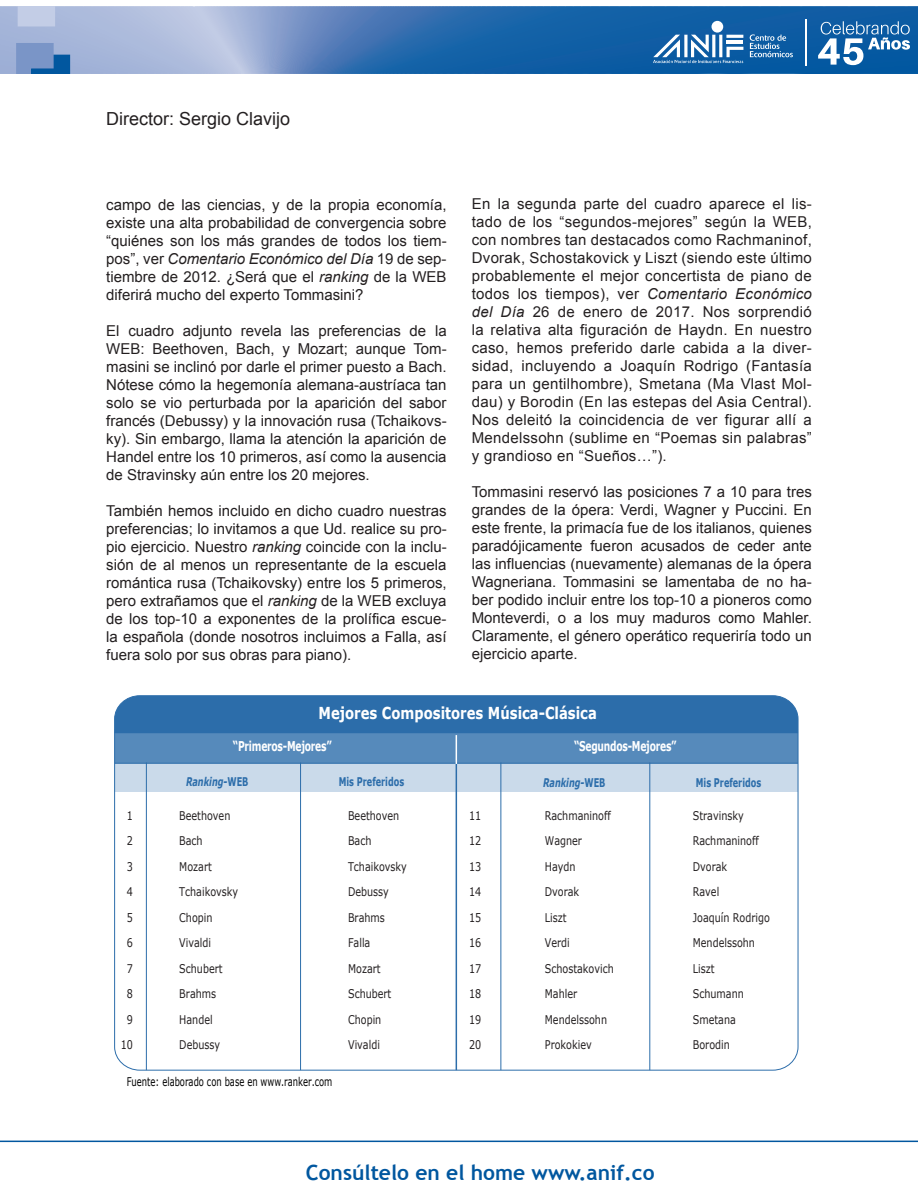
<style>
.page{position:relative;width:918px;height:1188px;background:#fff}
.page>*{position:absolute;margin:0;border:0;box-sizing:border-box;transform-origin:0 0}
.t1{font:700 21px "Trebuchet MS";color:#01579f}
.t2{font:18px "Arial";color:#231f20}
.t3{font:700 16.5px "Verdana";color:#fff;scale:.8 1}
.t4{font:15px/18px "Arial";color:#231f20;text-align:justify}
.t5{font:700 13.5px "Verdana";letter-spacing:-.025em;color:#fff;scale:.68 1}
.t6{font:12px "Verdana";color:#231f20;scale:.8 1}
.t7{font:12px "Verdana";color:#000;scale:.7 1}
.t8{font:700 12px "Verdana";color:#2c6daa;scale:.68 1}
.t9{font:italic 700 12px "Verdana";color:#2c6daa;scale:.68 1}
.s1{font-style:italic}
.s2{font-style:normal}
</style>
<div class="page">
<hr style="left:0;top:1141px;width:918px;height:1px;background:#01579f">
<svg style="left:0;top:6px;width:918px;height:68px;background:#5083bb"></svg>
<hr style="left:712px;top:35px;width:3px;height:22px;background:#fff">
<hr style="left:719px;top:35px;width:3px;height:22px;background:#fff">
<div style="left:115px;top:762px;width:683px;height:30px;background:#cadaea"></div>
<hr style="left:300px;top:762px;width:1px;height:308px;background:#2c6daa">
<hr style="left:146px;top:762px;width:1px;height:308px;background:#2c6daa">
<hr style="left:649px;top:762px;width:1px;height:308px;background:#2c6daa">
<hr style="left:501px;top:762px;width:1px;height:308px;background:#2c6daa">
<hr style="left:456px;top:762px;width:1px;height:308px;background:#2c6daa">
<svg style="left:115px;top:696px;width:683px;height:68px;background:#407ab2"></svg>
<p class="t2" style="left:106px;top:107px;width:186px">Director: Sergio Clavijo</p>
<p class="t4" style="left:106px;top:195px;width:342px">campo de las ciencias, y de la propia economía, existe una alta probabilidad de convergencia sobre “quiénes son los más grandes de todos los tiem&shy;pos”, ver <span class="s1">Comentario Económico del Día</span> 19 de sep&shy;tiembre de 2012. ¿Será que el <span class="s1">ranking</span> de la WEB diferirá mucho del experto Tommasini?</p>
<p class="t4" style="left:106px;top:321px;width:342px">El cuadro adjunto revela las preferencias de la WEB: Beethoven, Bach, y Mozart; aunque Tom&shy;masini se inclinó por darle el primer puesto a Bach.<br>Nótese cómo la hegemonía alemana-austríaca tan solo se vio perturbada por la aparición del sabor francés (Debussy) y la innovación rusa (Tchaikovs&shy;ky). Sin embargo, llama la atención la aparición de Handel entre los 10 primeros, así como la ausencia de Stravinsky aún entre los 20 mejores.</p>
<p class="t4" style="left:106px;top:501px;width:342px">También hemos incluido en dicho cuadro nuestras preferencias; lo invitamos a que Ud. realice su pro&shy;pio ejercicio. Nuestro <span class="s1">ranking</span> coincide con la inclu&shy;sión de al menos un representante de la escuela romántica rusa (Tchaikovsky) entre los 5 primeros, pero extrañamos que el <span class="s1">ranking</span> de la WEB excluya de los top-10 a exponentes de la prolífica escue&shy;la española (donde nosotros incluimos a Falla, así fuera solo por sus obras para piano).</p>
<p class="t4" style="left:472px;top:195px;width:342px">En la segunda parte del cuadro aparece el lis&shy;tado de los “segundos-mejores” según la WEB, con nombres tan destacados como Rachmaninof, Dvorak, Schostakovick y Liszt (siendo este último probablemente el mejor concertista de piano de todos los tiempos), ver <span class="s1">Comentario Económico del Día</span> 26 de enero de 2017. Nos sorprendió la relativa alta figuración de Haydn. En nuestro caso, hemos preferido darle cabida a la diver&shy;sidad, incluyendo a Joaquín Rodrigo (Fantasía para un gentilhombre), Smetana (Ma Vlast Mol&shy;dau) y Borodin (En las estepas del Asia Central).<br>Nos deleitó la coincidencia de ver figurar allí a Mendelssohn (sublime en “Poemas sin palabras” y grandioso en “Sueños…”).</p>
<p class="t4" style="left:472px;top:483px;width:342px">Tommasini reservó las posiciones 7 a 10 para tres grandes de la ópera: Verdi, Wagner y Puccini. En este frente, la primacía fue de los italianos, quienes paradójicamente fueron acusados de ceder ante las influencias (nuevamente) alemanas de la ópera Wagneriana. Tommasini se lamentaba de no ha&shy;ber podido incluir entre los top-10 a pioneros como Monteverdi, o a los muy maduros como Mahler.<br>Claramente, el género operático requeriría todo un ejercicio aparte.</p>
<p class="t3" style="left:319px;top:702px;width:349px">Mejores Compositores Música-Clásica</p>
<p class="t5" style="left:233px;top:738px;width:147px">“Primeros-Mejores”</p>
<p class="t9" style="left:186px;top:774px;width:93px">Ranking-<span class="s2">WEB</span></p>
<p class="t8" style="left:339px;top:774px;width:98px">Mis Preferidos</p>
<p class="t9" style="left:543px;top:775px;width:93px">Ranking-<span class="s2">WEB</span></p>
<p class="t8" style="left:696px;top:775px;width:98px">Mis Preferidos</p>
<p class="t5" style="left:574px;top:738px;width:152px">“Segundos-Mejores”</p>
<p class="t6" style="left:127px;top:808px;width:9px">1</p>
<p class="t6" style="left:179px;top:808px;width:65px">Beethoven</p>
<p class="t6" style="left:348px;top:808px;width:65px">Beethoven</p>
<p class="t6" style="left:127px;top:833px;width:9px">2</p>
<p class="t6" style="left:179px;top:833px;width:31px">Bach</p>
<p class="t6" style="left:348px;top:833px;width:31px">Bach</p>
<p class="t6" style="left:127px;top:859px;width:9px">3</p>
<p class="t6" style="left:179px;top:859px;width:42px">Mozart</p>
<p class="t6" style="left:348px;top:859px;width:75px">Tchaikovsky</p>
<p class="t6" style="left:127px;top:884px;width:9px">4</p>
<p class="t6" style="left:179px;top:884px;width:75px">Tchaikovsky</p>
<p class="t6" style="left:348px;top:884px;width:53px">Debussy</p>
<p class="t6" style="left:127px;top:910px;width:9px">5</p>
<p class="t6" style="left:179px;top:910px;width:43px">Chopin</p>
<p class="t6" style="left:348px;top:910px;width:48px">Brahms</p>
<p class="t6" style="left:127px;top:935px;width:9px">6</p>
<p class="t6" style="left:179px;top:935px;width:41px">Vivaldi</p>
<p class="t6" style="left:348px;top:935px;width:29px">Falla</p>
<p class="t6" style="left:127px;top:961px;width:9px">7</p>
<p class="t6" style="left:179px;top:961px;width:56px">Schubert</p>
<p class="t6" style="left:348px;top:961px;width:42px">Mozart</p>
<p class="t6" style="left:127px;top:986px;width:9px">8</p>
<p class="t6" style="left:179px;top:986px;width:48px">Brahms</p>
<p class="t6" style="left:348px;top:986px;width:56px">Schubert</p>
<p class="t6" style="left:127px;top:1012px;width:9px">9</p>
<p class="t6" style="left:179px;top:1012px;width:43px">Handel</p>
<p class="t6" style="left:348px;top:1012px;width:43px">Chopin</p>
<p class="t6" style="left:121px;top:1037px;width:17px">10</p>
<p class="t6" style="left:179px;top:1037px;width:53px">Debussy</p>
<p class="t6" style="left:348px;top:1037px;width:41px">Vivaldi</p>
<p class="t7" style="left:127px;top:1074px;width:295px">Fuente: elaborado con base en www.ranker.com</p>
<p class="t6" style="left:469px;top:808px;width:17px">11</p>
<p class="t6" style="left:545px;top:808px;width:84px">Rachmaninoff</p>
<p class="t6" style="left:693px;top:808px;width:65px">Stravinsky</p>
<p class="t6" style="left:469px;top:833px;width:17px">12</p>
<p class="t6" style="left:545px;top:833px;width:48px">Wagner</p>
<p class="t6" style="left:693px;top:833px;width:84px">Rachmaninoff</p>
<p class="t6" style="left:469px;top:859px;width:17px">13</p>
<p class="t6" style="left:545px;top:859px;width:40px">Haydn</p>
<p class="t6" style="left:693px;top:859px;width:45px">Dvorak</p>
<p class="t6" style="left:469px;top:884px;width:17px">14</p>
<p class="t6" style="left:545px;top:884px;width:45px">Dvorak</p>
<p class="t6" style="left:693px;top:884px;width:35px">Ravel</p>
<p class="t6" style="left:469px;top:910px;width:17px">15</p>
<p class="t6" style="left:545px;top:910px;width:29px">Liszt</p>
<p class="t6" style="left:693px;top:910px;width:98px">Joaquín Rodrigo</p>
<p class="t6" style="left:469px;top:935px;width:17px">16</p>
<p class="t6" style="left:545px;top:935px;width:33px">Verdi</p>
<p class="t6" style="left:693px;top:935px;width:79px">Mendelssohn</p>
<p class="t6" style="left:469px;top:961px;width:17px">17</p>
<p class="t6" style="left:545px;top:961px;width:88px">Schostakovich</p>
<p class="t6" style="left:693px;top:961px;width:29px">Liszt</p>
<p class="t6" style="left:469px;top:986px;width:17px">18</p>
<p class="t6" style="left:545px;top:986px;width:42px">Mahler</p>
<p class="t6" style="left:693px;top:986px;width:65px">Schumann</p>
<p class="t6" style="left:469px;top:1012px;width:17px">19</p>
<p class="t6" style="left:545px;top:1012px;width:79px">Mendelssohn</p>
<p class="t6" style="left:693px;top:1012px;width:55px">Smetana</p>
<p class="t6" style="left:469px;top:1037px;width:17px">20</p>
<p class="t6" style="left:545px;top:1037px;width:60px">Prokokiev</p>
<p class="t6" style="left:693px;top:1037px;width:48px">Borodin</p>
<h1 class="t1" style="left:306px;top:1159px;width:350px">Consúltelo en el home www.anif.co</h1>
</div>
